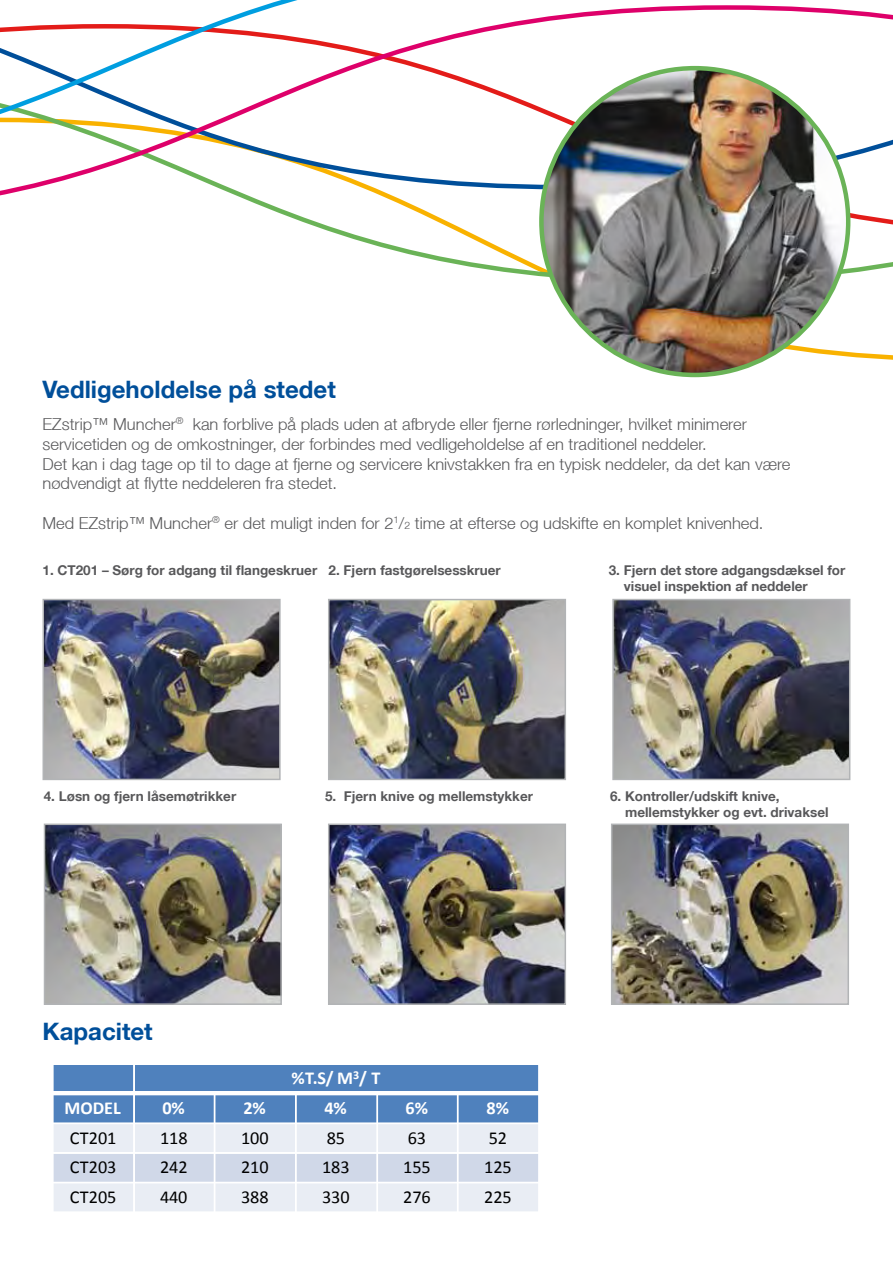
<style>
.page{position:relative;width:893px;height:1263px;background:#fff}
.page>*{position:absolute;margin:0;border:0;box-sizing:border-box;transform-origin:0 0}
.t1{font:700 24px "Helvetica Neue LT";color:#004f9a}
.t2{font:18.3px "Calibri";letter-spacing:-.005em;color:#000}
.t3{font:700 18.3px "Calibri";color:#fff}
.t4{font:300 16.5px/19.8px "Helvetica Neue LT";color:#58585a}
.t5{font:700 13.5px/16.2px "Helvetica Neue LT";color:#58585a}
.s1{font-style:inherit}
.s2{font-size:10.5px}
</style>
<div class="page">
<svg style="left:552px;top:285px;width:341px;height:76px"></svg>
<svg style="left:295px;top:219px;width:598px;height:66px"></svg>
<svg style="left:0;top:3px;width:893px;height:216px"></svg>
<img style="left:46px;top:602px;width:232px;height:175px">
<div style="left:43px;top:599px;width:238px;height:181px;border:2px solid #b2b4b6"></div>
<img style="left:541px;top:68px;width:307px;height:307px;border-radius:153px">
<img style="left:331px;top:602px;width:232px;height:175px">
<div style="left:328px;top:599px;width:238px;height:181px;border:2px solid #b2b4b6"></div>
<img style="left:615px;top:602px;width:232px;height:175px">
<div style="left:612px;top:599px;width:238px;height:181px;border:2px solid #b2b4b6"></div>
<img style="left:47px;top:826px;width:232px;height:176px">
<div style="left:44px;top:823px;width:238px;height:182px;border:2px solid #b2b4b6"></div>
<img style="left:331px;top:826px;width:232px;height:176px">
<div style="left:328px;top:823px;width:238px;height:182px;border:2px solid #b2b4b6"></div>
<img style="left:614px;top:826px;width:232px;height:176px">
<div style="left:611px;top:823px;width:238px;height:182px;border:2px solid #b2b4b6"></div>
<div style="left:52px;top:1064px;width:82px;height:29px;background:#4f81bd"></div>
<div style="left:134px;top:1064px;width:405px;height:29px;background:#4f81bd"></div>
<div style="left:52px;top:1093px;width:82px;height:30px;background:#4f81bd"></div>
<div style="left:134px;top:1093px;width:80px;height:30px;background:#4f81bd"></div>
<div style="left:214px;top:1093px;width:81px;height:30px;background:#4f81bd"></div>
<div style="left:295px;top:1093px;width:82px;height:30px;background:#4f81bd"></div>
<div style="left:377px;top:1093px;width:80px;height:30px;background:#4f81bd"></div>
<div style="left:457px;top:1093px;width:82px;height:30px;background:#4f81bd"></div>
<div style="left:52px;top:1123px;width:82px;height:29px;background:#e9edf4"></div>
<div style="left:134px;top:1123px;width:80px;height:29px;background:#e9edf4"></div>
<div style="left:214px;top:1123px;width:81px;height:29px;background:#e9edf4"></div>
<div style="left:295px;top:1123px;width:82px;height:29px;background:#e9edf4"></div>
<div style="left:377px;top:1123px;width:80px;height:29px;background:#e9edf4"></div>
<div style="left:457px;top:1123px;width:82px;height:29px;background:#e9edf4"></div>
<div style="left:52px;top:1152px;width:82px;height:30px;background:#d0d8e8"></div>
<div style="left:134px;top:1152px;width:80px;height:30px;background:#d0d8e8"></div>
<div style="left:214px;top:1152px;width:81px;height:30px;background:#d0d8e8"></div>
<div style="left:295px;top:1152px;width:82px;height:30px;background:#d0d8e8"></div>
<div style="left:377px;top:1152px;width:80px;height:30px;background:#d0d8e8"></div>
<div style="left:457px;top:1152px;width:82px;height:30px;background:#d0d8e8"></div>
<div style="left:52px;top:1182px;width:82px;height:30px;background:#e9edf4"></div>
<div style="left:134px;top:1182px;width:80px;height:30px;background:#e9edf4"></div>
<div style="left:214px;top:1182px;width:81px;height:30px;background:#e9edf4"></div>
<div style="left:295px;top:1182px;width:82px;height:30px;background:#e9edf4"></div>
<div style="left:377px;top:1182px;width:80px;height:30px;background:#e9edf4"></div>
<div style="left:457px;top:1182px;width:82px;height:30px;background:#e9edf4"></div>
<div style="left:134px;top:1063px;width:1px;height:149px;border:1px solid #fff"></div>
<div style="left:214px;top:1092px;width:1px;height:120px;border:1px solid #fff"></div>
<div style="left:295px;top:1092px;width:1px;height:120px;border:1px solid #fff"></div>
<div style="left:377px;top:1092px;width:1px;height:120px;border:1px solid #fff"></div>
<div style="left:457px;top:1092px;width:1px;height:120px;border:1px solid #fff"></div>
<div style="left:52px;top:1092px;width:487px;height:3px;border:1px solid #fff"></div>
<div style="left:52px;top:1123px;width:488px;height:1px;border:1px solid #fff"></div>
<div style="left:52px;top:1152px;width:488px;height:1px;border:1px solid #fff"></div>
<div style="left:52px;top:1182px;width:488px;height:1px;border:1px solid #fff"></div>
<div style="left:52px;top:1063px;width:1px;height:149px;border:1px solid #fff"></div>
<div style="left:52px;top:1064px;width:488px;height:1px;border:1px solid #fff"></div>
<h1 class="t1" style="left:43px;top:375px;width:295px">Vedligeholdelse på stedet</h1>
<p class="t4" style="left:43px;top:414px;width:749px">EZstrip™ Muncher<sup>®</sup> kan forblive på plads uden at afbryde eller fjerne rørledninger, hvilket minimerer servicetiden og de omkostninger, der forbindes med vedligeholdelse af en traditionel neddeler.<br>Det kan i dag tage op til to dage at fjerne og servicere knivstakken fra en typisk neddeler, da det kan være nødvendigt at flytte neddeleren fra stedet.</p>
<p class="t4" style="left:43px;top:513px;width:722px">Med EZstrip™ Muncher<sup>®</sup> er det muligt inden for 2<sup>1</sup><span class="s1">/</span><span class="s2">2</span> time at efterse og udskifte en komplet knivenhed.</p>
<p class="t5" style="left:43px;top:562px;width:460px">1. CT201 – Sørg for adgang til flangeskruer 2. Fjern fastgørelsesskruer</p>
<p class="t5" style="left:624px;top:562px;width:223px;text-indent:-15px">3. Fjern det store adgangsdæksel for visuel inspektion af neddeler</p>
<p class="t5" style="left:44px;top:787px;width:194px">4. Løsn og fjern låsemøtrikker</p>
<p class="t5" style="left:325px;top:787px;width:209px">5. Fjern knive og mellemstykker</p>
<p class="t5" style="left:625px;top:787px;width:205px;text-indent:-15px">6. Kontroller/udskift knive, mellemstykker og evt. drivaksel</p>
<h1 class="t1" style="left:43px;top:1016px;width:112px">Kapacitet</h1>
<p class="t3" style="left:292px;top:1067px;width:90px">%T.S/ M<sup>3</sup>/ T</p>
<p class="t3" style="left:65px;top:1096px;width:58px">MODEL</p>
<p class="t3" style="left:162px;top:1096px;width:24px">0%</p>
<p class="t3" style="left:243px;top:1096px;width:24px">2%</p>
<p class="t3" style="left:324px;top:1096px;width:24px">4%</p>
<p class="t3" style="left:406px;top:1096px;width:24px">6%</p>
<p class="t3" style="left:487px;top:1096px;width:24px">8%</p>
<p class="t2" style="left:70px;top:1126px;width:48px">CT201</p>
<p class="t2" style="left:160px;top:1126px;width:29px">118</p>
<p class="t2" style="left:241px;top:1126px;width:29px">100</p>
<p class="t2" style="left:327px;top:1126px;width:20px">85</p>
<p class="t2" style="left:408px;top:1126px;width:20px">63</p>
<p class="t2" style="left:489px;top:1126px;width:20px">52</p>
<p class="t2" style="left:70px;top:1156px;width:48px">CT203</p>
<p class="t2" style="left:160px;top:1156px;width:29px">242</p>
<p class="t2" style="left:241px;top:1156px;width:29px">210</p>
<p class="t2" style="left:322px;top:1156px;width:29px">183</p>
<p class="t2" style="left:403px;top:1156px;width:29px">155</p>
<p class="t2" style="left:484px;top:1156px;width:29px">125</p>
<p class="t2" style="left:70px;top:1185px;width:48px">CT205</p>
<p class="t2" style="left:160px;top:1185px;width:29px">440</p>
<p class="t2" style="left:241px;top:1185px;width:29px">388</p>
<p class="t2" style="left:322px;top:1185px;width:29px">330</p>
<p class="t2" style="left:403px;top:1185px;width:29px">276</p>
<p class="t2" style="left:484px;top:1185px;width:29px">225</p>
</div>
